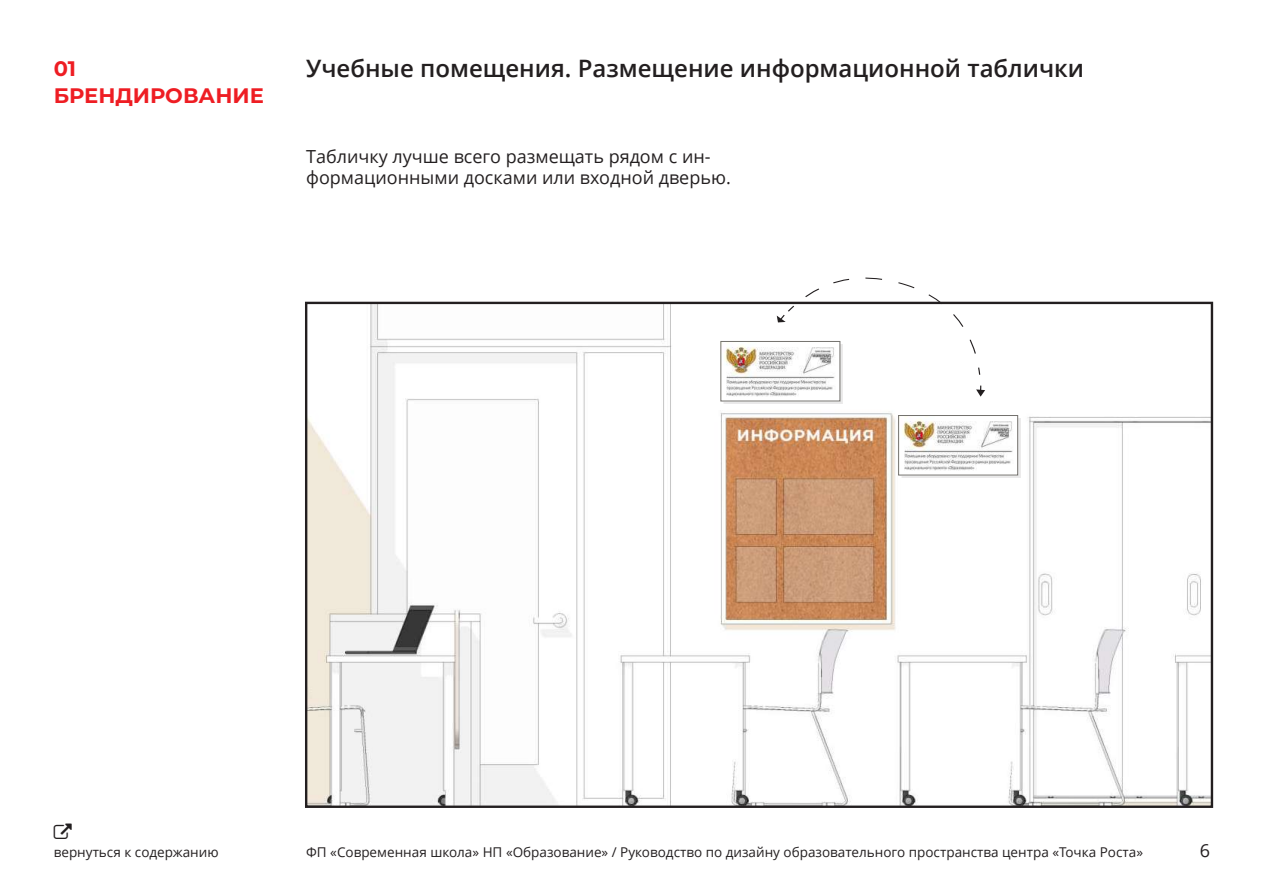
<style>
.page{position:relative;width:1263px;height:893px;background:#fff}
.page>*{position:absolute;margin:0;border:0;box-sizing:border-box;transform-origin:0 0}
.t1{font:600 24px "Open Sans";color:#231f20}
.t2{font:700 21px/27px "Montserrat";color:#ee1d23}
.t3{font:18px/21.6px "Open Sans";color:#231f20}
.t4{font:13.5px "Open Sans";color:#231f20}
</style>
<div class="page">
<img style="left:308px;top:305px;width:902px;height:500px">
<svg style="left:976px;top:384px;width:9px;height:13px"></svg>
<svg style="left:777px;top:277px;width:223px;height:99px"></svg>
<div style="left:724px;top:344px;width:119px;height:60px;background:#231f20;opacity:.1"></div>
<img style="left:723px;top:343px;width:115px;height:56px">
<div style="left:721px;top:341px;width:119px;height:60px;border:1px solid #73716d"></div>
<div style="left:901px;top:418px;width:120px;height:60px;background:#231f20;opacity:.1"></div>
<img style="left:900px;top:417px;width:116px;height:56px">
<div style="left:898px;top:415px;width:120px;height:60px;border:1px solid #73716d"></div>
<h2 class="t2" style="left:54px;top:57px;width:212px">01<br>БРЕНДИРОВАНИЕ</h2>
<h1 class="t1" style="left:306px;top:51px;width:779px">Учебные помещения. Размещение информационной таблички</h1>
<h3 class="t3" style="left:306px;top:145px;width:426px">Табличку лучше всего размещать рядом c ин&shy;формационными досками или входной дверью.</h3>
<p class="t4" style="left:54px;top:843px;width:166px">вернуться к содержанию</p>
<p class="t4" style="left:306px;top:843px;width:838px">ФП «Современная школа» НП «Образование» / Руководство по дизайну образовательного пространства центра «Точка Роста»</p>
<h3 class="t3" style="left:1200px;top:840px;width:12px">6</h3>
</div>
